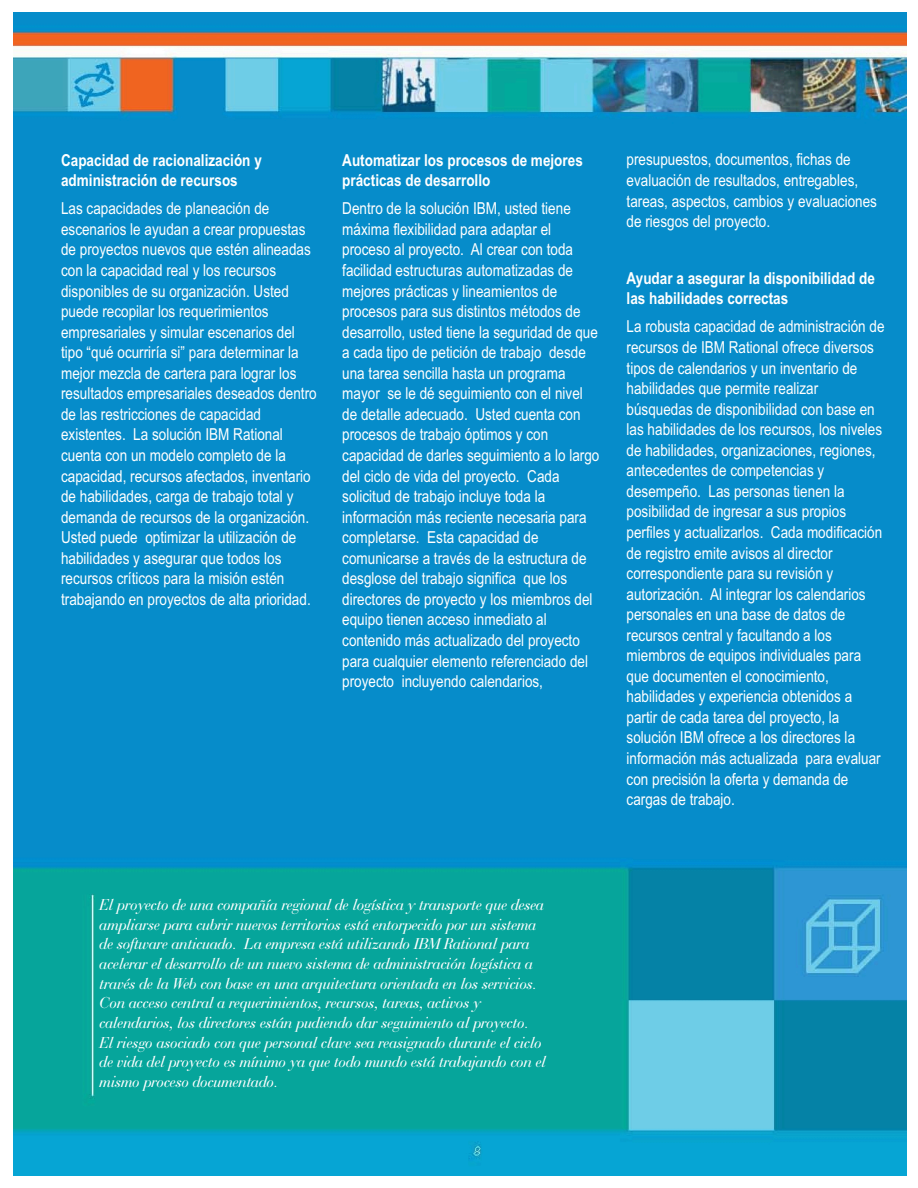
<style>
.page{position:relative;width:918px;height:1188px;background:#fff}
.page>*{position:absolute;margin:0;border:0;box-sizing:border-box;transform-origin:0 0}
.t1{font:16.5px/20.5px "Arial Narrow";color:#fff}
.t2{font:italic 16.5px/19.6px "Bauer Bodni BT";color:#fff}
.t3{font:700 16.5px/20.7px "Arial Narrow";color:#fff}
</style>
<div class="page">
<img style="left:14px;top:13px;width:892px;height:1162px">
<p class="t3" style="left:61px;top:151px;width:202px">Capacidad de racionalización y administración de recursos</p>
<p class="t1" style="left:61px;top:200px;width:257px">Las capacidades de planeación de escenarios le ayudan a crear propuestas de proyectos nuevos que estén alineadas con la capacidad real y los recursos disponibles de su organización. Usted puede recopilar los requerimientos empresariales y simular escenarios del tipo “qué ocurriría si” para determinar la mejor mezcla de cartera para lograr los resultados empresariales deseados dentro de las restricciones de capacidad existentes. La solución IBM Rational cuenta con un modelo completo de la capacidad, recursos afectados, inventario de habilidades, carga de trabajo total y demanda de recursos de la organización.<br>Usted puede optimizar la utilización de habilidades y asegurar que todos los recursos críticos para la misión estén trabajando en proyectos de alta prioridad.</p>
<p class="t3" style="left:342px;top:151px;width:242px">Automatizar los procesos de mejores prácticas de desarrollo</p>
<p class="t1" style="left:342px;top:200px;width:259px">Dentro de la solución IBM, usted tiene máxima flexibilidad para adaptar el proceso al proyecto. Al crear con toda facilidad estructuras automatizadas de mejores prácticas y lineamientos de procesos para sus distintos métodos de desarrollo, usted tiene la seguridad de que a cada tipo de petición de trabajo desde una tarea sencilla hasta un programa mayor se le dé seguimiento con el nivel de detalle adecuado. Usted cuenta con procesos de trabajo óptimos y con capacidad de darles seguimiento a lo largo del ciclo de vida del proyecto. Cada solicitud de trabajo incluye toda la información más reciente necesaria para completarse. Esta capacidad de comunicarse a través de la estructura de desglose del trabajo significa que los directores de proyecto y los miembros del equipo tienen acceso inmediato al contenido más actualizado del proyecto para cualquier elemento referenciado del proyecto incluyendo calendarios,</p>
<p class="t1" style="left:627px;top:151px;width:252px">presupuestos, documentos, fichas de evaluación de resultados, entregables, tareas, aspectos, cambios y evaluaciones de riesgos del proyecto.</p>
<p class="t3" style="left:627px;top:269px;width:250px">Ayudar a asegurar la disponibilidad de las habilidades correctas</p>
<p class="t1" style="left:627px;top:318px;width:259px">La robusta capacidad de administración de recursos de IBM Rational ofrece diversos tipos de calendarios y un inventario de habilidades que permite realizar búsquedas de disponibilidad con base en las habilidades de los recursos, los niveles de habilidades, organizaciones, regiones, antecedentes de competencias y desempeño. Las personas tienen la posibilidad de ingresar a sus propios perfiles y actualizarlos. Cada modificación de registro emite avisos al director correspondiente para su revisión y autorización. Al integrar los calendarios personales en una base de datos de recursos central y facultando a los miembros de equipos individuales para que documenten el conocimiento, habilidades y experiencia obtenidos a partir de cada tarea del proyecto, la solución IBM ofrece a los directores la información más actualizada para evaluar con precisión la oferta y demanda de cargas de trabajo.</p>
<p class="t2" style="left:100px;top:896px;width:448px">El proyecto de una compañía regional de logística y transporte que desea ampliarse para cubrir nuevos territorios está entorpecido por un sistema de software anticuado. La empresa está utilizando IBM Rational para acelerar el desarrollo de un nuevo sistema de administración logística a través de la Web con base en una arquitectura orientada en los servicios.<br>Con acceso central a requerimientos, recursos, tareas, activos y calendarios, los directores están pudiendo dar seguimiento al proyecto.<br>El riesgo asociado con que personal clave sea reasignado durante el ciclo de vida del proyecto es mínimo ya que todo mundo está trabajando con el mismo proceso documentado.</p>
</div>
